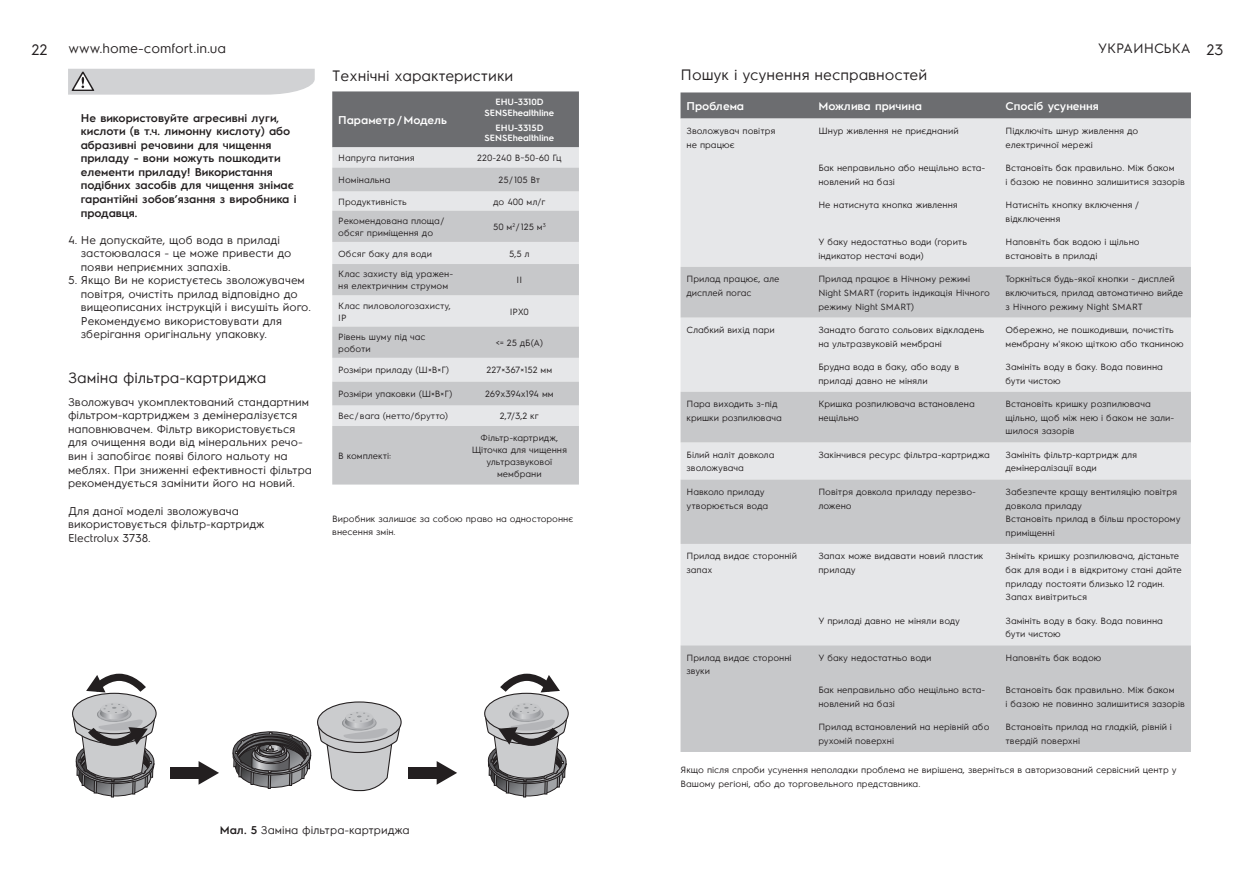
<style>
.page{position:relative;width:1259px;height:893px;background:#fff}
.page>*{position:absolute;margin:0;border:0;box-sizing:border-box;transform-origin:0 0}
.t1{font:15px "Electrolux Sans C";color:#231f20}
.t2{font:13.5px "Electrolux Sans C";color:#231f20}
.t3{font:11.25px/13.6px "Electrolux Sans C";color:#231f20}
.t4{font:600 11.25px/13.6px "Electrolux Sans C";color:#231f20}
.t5{font:600 11.25px "Electrolux Sans C";color:#fff}
.t6{font:9px/13.6px "Electrolux Sans C";color:#231f20}
.t7{font:600 9px/10.8px "Electrolux Sans C";color:#fff;text-align:center}
.s1{font-size:15px}
.s2{font-weight:600}
</style>
<div class="page">
<svg style="left:68px;top:69px;width:247px;height:26px;background:#d0d1d3"></svg>
<div style="left:332px;top:91px;width:247px;height:56px;background:#6c6d70"></div>
<div style="left:332px;top:147px;width:247px;height:21px;background:#e6e7e9"></div>
<svg style="left:332px;top:168px;width:247px;height:317px;background:#d3d4d6"></svg>
<svg style="left:680px;top:92px;width:511px;height:27px;background:#717275"></svg>
<div style="left:680px;top:119px;width:511px;height:148px;background:#e6e7e9"></div>
<svg style="left:680px;top:267px;width:511px;height:485px;background:#d4d5d7"></svg>
<div style="left:171px;top:767px;width:29px;height:12px;background:#231f20"></div>
<svg style="left:199px;top:761px;width:20px;height:24px"></svg>
<div style="left:409px;top:767px;width:29px;height:12px;background:#231f20"></div>
<svg style="left:437px;top:761px;width:20px;height:24px"></svg>
<div style="left:111px;top:781px;width:3px;height:16px;border:1px solid #231f20"></div>
<svg style="left:86px;top:673px;width:60px;height:24px"></svg>
<div style="left:317px;top:702px;width:84px;height:40px;background:#cbccce;border-radius:50%"></div>
<div style="left:345px;top:711px;width:28px;height:12px;background:#c5c6c8;border-radius:50%"></div>
<svg style="left:232px;top:712px;width:169px;height:80px"></svg>
<div style="left:73px;top:693px;width:83px;height:41px;background:#cbccce;border-radius:50%"></div>
<div style="left:101px;top:703px;width:27px;height:11px;background:#c5c6c8;border-radius:50%"></div>
<svg style="left:72px;top:704px;width:85px;height:92px"></svg>
<div style="left:523px;top:781px;width:3px;height:16px;border:1px solid #231f20"></div>
<div style="left:485px;top:693px;width:83px;height:41px;background:#cbccce;border-radius:50%"></div>
<div style="left:513px;top:703px;width:27px;height:11px;background:#c5c6c8;border-radius:50%"></div>
<svg style="left:500px;top:673px;width:60px;height:24px"></svg>
<svg style="left:484px;top:704px;width:85px;height:92px"></svg>
<h1 class="t1" style="left:32px;top:39px;width:18px">22</h1>
<h2 class="t2" style="left:69px;top:39px;width:159px">www.home-comfort.in.ua</h2>
<h2 class="t2" style="left:1098px;top:39px;width:127px">УКРАИНСЬКА <span class="s1">23</span></h2>
<p class="t4" style="left:81px;top:110px;width:217px">Не використовуйте агресивні луги, кислоти (в т.ч. лимонну кислоту) або абразивні речовини для чищення приладу - вони можуть пошкодити елементи приладу! Використання подібних засобів для чищення знімає гарантійні зобов’язання з виробника і продавця.</p>
<p class="t3" style="left:81px;top:232px;width:212px;text-indent:-13px">4. Не допускайте, щоб вода в приладі застоювалася - це може привести до появи неприємних запахів.</p>
<p class="t3" style="left:81px;top:273px;width:232px;text-indent:-13px">5. Якщо Ви не користуєтесь зволожувачем повітря, очистіть прилад відповідно до вищеописаних інструкцій і висушіть його.<br>Рекомендуємо використовувати для зберігання оригінальну упаковку.</p>
<h1 class="t1" style="left:68px;top:368px;width:200px">Заміна фільтра-картриджа</h1>
<p class="t3" style="left:68px;top:394px;width:245px">Зволожувач укомплектований стандартним фільтром-картриджем з демінералізуєтся наповнювачем. Фільтр використовується для очищення води від мінеральних речо&shy;вин і запобігає появі білого нальоту на меблях. При зниженні ефективності фільтра рекомендується замінити його на новий.</p>
<p class="t3" style="left:68px;top:503px;width:198px">Для даної моделі зволожувача використовується фільтр-картридж<br>Electrolux 3738.</p>
<h1 class="t1" style="left:332px;top:65px;width:183px">Технічні характеристики</h1>
<p class="t5" style="left:338px;top:112px;width:110px">Параметр/Модель</p>
<p class="t7" style="left:484px;top:96px;width:71px">EHU-3310D<br>SENSEhealthline</p>
<p class="t7" style="left:484px;top:121px;width:71px">EHU-3315D<br>SENSEhealthline</p>
<p class="t6" style="left:338px;top:151px;width:78px">Напруга питания</p>
<p class="t6" style="left:477px;top:151px;width:86px">220-240 В~50-60 Гц</p>
<p class="t6" style="left:338px;top:173px;width:54px">Номінальна</p>
<p class="t6" style="left:498px;top:173px;width:43px">25/105 Вт</p>
<p class="t6" style="left:338px;top:194px;width:70px">Продуктивність</p>
<p class="t6" style="left:493px;top:194px;width:54px">до 400 мл/г</p>
<p class="t6" style="left:338px;top:214px;width:108px;line-height:12px">Рекомендована площа/ обсяг приміщення до</p>
<p class="t6" style="left:493px;top:219px;width:54px">50 м<sup>2</sup>/125 м<sup>3</sup></p>
<p class="t6" style="left:338px;top:246px;width:95px">Обсяг баку для води</p>
<p class="t6" style="left:509px;top:246px;width:22px">5,5 л</p>
<p class="t6" style="left:338px;top:268px;width:116px;line-height:12px">Клас захисту від уражен&shy;ня електричним струмом</p>
<p class="t6" style="left:516px;top:273px;width:7px">II</p>
<p class="t6" style="left:338px;top:299px;width:114px;line-height:12px">Клас пиловологозахисту,<br>IP</p>
<p class="t6" style="left:510px;top:304px;width:21px">IPX0</p>
<p class="t6" style="left:338px;top:330px;width:89px;line-height:12px">Рівень шуму під час роботи</p>
<p class="t6" style="left:496px;top:335px;width:49px">&lt;= 25 дБ(A)</p>
<p class="t6" style="left:338px;top:363px;width:113px">Розміри приладу (Ш×В×Г)</p>
<p class="t6" style="left:486px;top:363px;width:67px">227×367×152 мм</p>
<p class="t6" style="left:338px;top:387px;width:116px">Розміри упаковки (Ш×В×Г)</p>
<p class="t6" style="left:485px;top:387px;width:70px">269х394х194 мм</p>
<p class="t6" style="left:338px;top:409px;width:111px">Вес/вага (нетто/брутто)</p>
<p class="t6" style="left:500px;top:409px;width:40px">2,7/3,2 кг</p>
<p class="t6" style="left:338px;top:448px;width:54px">В комплекті:</p>
<p class="t6" style="left:472px;top:431px;width:97px;line-height:12px;text-align:center">Фільтр-картридж,<br>Щіточка для чищення ультразвукової мембрани</p>
<p class="t6" style="left:332px;top:511px;width:243px">Виробник залишає за собою право на одностороннє внесення змін.</p>
<p class="t3" style="left:220px;top:822px;width:191px"><span class="s2">Мал. 5</span> Заміна фільтра-картриджа</p>
<h1 class="t1" style="left:680px;top:65px;width:248px">Пошук і усунення несправностей</h1>
<p class="t5" style="left:686px;top:98px;width:59px">Проблема</p>
<p class="t5" style="left:818px;top:98px;width:105px">Можлива причина</p>
<p class="t5" style="left:1005px;top:98px;width:95px">Спосіб усунення</p>
<p class="t6" style="left:686px;top:123px;width:90px">Зволожувач повітря не працює</p>
<p class="t6" style="left:818px;top:123px;width:142px">Шнур живлення не приєднаний</p>
<p class="t6" style="left:1005px;top:123px;width:134px">Підключіть шнур живлення до електричної мережі</p>
<p class="t6" style="left:818px;top:160px;width:168px">Бак неправильно або нещільно вста&shy;новлений на базі</p>
<p class="t6" style="left:1005px;top:160px;width:181px">Встановіть бак правильно. Між баком<br>і базою не повинно залишитися зазорів</p>
<p class="t6" style="left:818px;top:197px;width:141px">Не натиснута кнопка живлення</p>
<p class="t6" style="left:1005px;top:197px;width:135px">Натисніть кнопку включення / відключення</p>
<p class="t6" style="left:818px;top:235px;width:150px">У баку недостатньо води (горить індикатор нестачі води)</p>
<p class="t6" style="left:1005px;top:235px;width:136px">Наповніть бак водою і щільно встановіть в приладі</p>
<p class="t6" style="left:686px;top:272px;width:94px">Прилад працює, але дисплей погас</p>
<p class="t6" style="left:818px;top:272px;width:173px">Прилад працює в Нічному режимі<br>Night SMART (горить індикація Нічного режиму Night SMART)</p>
<p class="t6" style="left:1005px;top:272px;width:179px">Торкніться будь-якої кнопки - дисплей включиться, прилад автоматично вийде з Нічного режиму Night SMART</p>
<p class="t6" style="left:686px;top:322px;width:90px">Слабкий вихід пари</p>
<p class="t6" style="left:818px;top:322px;width:168px">Занадто багато сольових відкладень на ультразвуковій мембрані</p>
<p class="t6" style="left:1005px;top:322px;width:180px">Обережно, не пошкодивши, почистіть мембрану м'якою щіткою або тканиною</p>
<p class="t6" style="left:818px;top:359px;width:142px">Брудна вода в баку, або воду в приладі давно не міняли</p>
<p class="t6" style="left:1005px;top:359px;width:159px">Замініть воду в баку. Вода повинна бути чистою</p>
<p class="t6" style="left:686px;top:396px;width:97px">Пара виходить з-під кришки розпилювача</p>
<p class="t6" style="left:818px;top:396px;width:158px">Кришка розпилювача встановлена нещільно</p>
<p class="t6" style="left:1005px;top:396px;width:170px">Встановіть кришку розпилювача щільно, щоб між нею і баком не зали&shy;шилося зазорів</p>
<p class="t6" style="left:686px;top:447px;width:89px">Білий наліт довкола зволожувача</p>
<p class="t6" style="left:818px;top:447px;width:173px">Закінчився ресурс фільтра-картриджа</p>
<p class="t6" style="left:1005px;top:447px;width:133px">Замініть фільтр-картридж для демінералізації води</p>
<p class="t6" style="left:686px;top:484px;width:83px">Навколо приладу утворюється вода</p>
<p class="t6" style="left:818px;top:484px;width:159px">Повітря довкола приладу перезво&shy;ложено</p>
<p class="t6" style="left:1005px;top:484px;width:176px">Забезпечте кращу вентиляцію повітря довкола приладу<br>Встановіть прилад в більш просторому приміщенні</p>
<p class="t6" style="left:686px;top:549px;width:112px">Прилад видає сторонній запах</p>
<p class="t6" style="left:818px;top:549px;width:167px">Запах може видавати новий пластик приладу</p>
<p class="t6" style="left:1005px;top:549px;width:178px">Зніміть кришку розпилювача, дістаньте бак для води і в відкритому стані дайте приладу постояти близько 12 годин.<br>Запах вивітриться</p>
<p class="t6" style="left:818px;top:613px;width:143px">У приладі давно не міняли воду</p>
<p class="t6" style="left:1005px;top:613px;width:159px">Замініть воду в баку. Вода повинна бути чистою</p>
<p class="t6" style="left:686px;top:650px;width:107px">Прилад видає сторонні звуки</p>
<p class="t6" style="left:818px;top:650px;width:115px">У баку недостатньо води</p>
<p class="t6" style="left:1005px;top:650px;width:97px">Наповніть бак водою</p>
<p class="t6" style="left:818px;top:683px;width:168px">Бак неправильно або нещільно вста&shy;новлений на базі</p>
<p class="t6" style="left:1005px;top:683px;width:181px">Встановіть бак правильно. Між баком<br>і базою не повинно залишитися зазорів</p>
<p class="t6" style="left:818px;top:720px;width:173px">Прилад встановлений на нерівній або рухомій поверхні</p>
<p class="t6" style="left:1005px;top:720px;width:168px">Встановіть прилад на гладкій, рівній і твердій поверхні</p>
<p class="t6" style="left:680px;top:763px;width:497px">Якщо після спроби усунення неполадки проблема не вирішена, зверніться в авторизований сервісний центр у<br>Вашому регіоні, або до торговельного представника.</p>
</div>
